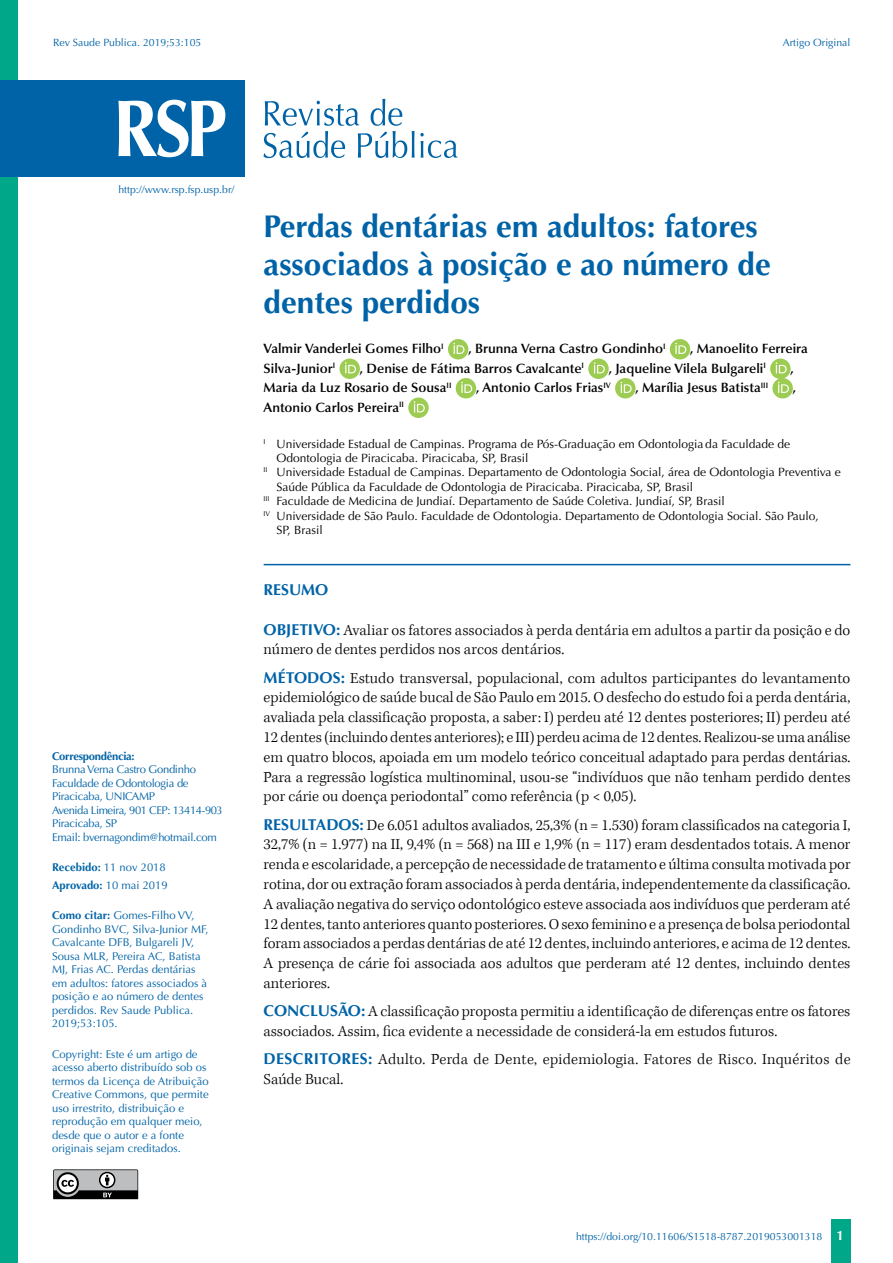
<style>
.page{position:relative;width:893px;height:1263px;background:#fff}
.page>*{position:absolute;margin:0;border:0;box-sizing:border-box;transform-origin:0 0}
.t1{font:700 31.5px/37.8px "Optima LT Std";color:#0063a7}
.t2{font:300 15.75px/19.8px "Kepler Std";color:#000}
.t3{font:700 15.75px "Optima LT Std";color:#0063a7}
.t4{font:600 13.5px "Optima LT Std";color:#000}
.t5{font:12px "Optima LT Std";color:#000}
.t6{font:11.25px/13.5px "Optima LT Std";color:#0063a7}
.t7{font:11.25px/13.5px "Optima LT Std";letter-spacing:-.025em;color:#0063a7}
.t8{font:700 11.25px/17.7px "Optima LT Std";color:#0063a7}
.t9{font:700 11.25px "Optima LT Std";letter-spacing:-.025em;color:#0063a7}
.t10{font:10.5px "Optima LT Std";color:#0063a7}
.s1{font-weight:400}
.s2{font-weight:700}
.s3{font-family:"Optima LT Std";font-weight:700;color:#0063a7}
.s4{font-weight:700;font-size:13.5px;color:#fff}
</style>
<div class="page">
<div style="left:831px;top:1220px;width:20px;height:43px;background:#00a788"></div>
<svg style="left:53px;top:1169px;width:85px;height:30px;background:#7e7f80"></svg>
<div style="left:0;top:0;width:18px;height:1263px;background:#00a788"></div>
<hr style="left:264px;top:564px;width:586px;height:1px;background:#0063a7">
<div style="left:448px;top:339px;width:20px;height:20px;background:#9ccc51;border-radius:50%"></div>
<svg style="left:453px;top:343px;width:11px;height:11px"></svg>
<div style="left:670px;top:339px;width:20px;height:20px;background:#9ccc51;border-radius:50%"></div>
<svg style="left:675px;top:343px;width:11px;height:11px"></svg>
<div style="left:339px;top:359px;width:21px;height:20px;background:#9ccc51;border-radius:50%"></div>
<svg style="left:345px;top:362px;width:11px;height:11px"></svg>
<div style="left:588px;top:359px;width:21px;height:20px;background:#9ccc51;border-radius:50%"></div>
<svg style="left:594px;top:362px;width:11px;height:11px"></svg>
<div style="left:770px;top:359px;width:21px;height:20px;background:#9ccc51;border-radius:50%"></div>
<svg style="left:776px;top:362px;width:11px;height:11px"></svg>
<div style="left:456px;top:378px;width:20px;height:20px;background:#9ccc51;border-radius:50%"></div>
<svg style="left:461px;top:382px;width:11px;height:11px"></svg>
<div style="left:615px;top:378px;width:20px;height:20px;background:#9ccc51;border-radius:50%"></div>
<svg style="left:621px;top:382px;width:11px;height:11px"></svg>
<div style="left:772px;top:378px;width:21px;height:20px;background:#9ccc51;border-radius:50%"></div>
<svg style="left:778px;top:382px;width:11px;height:11px"></svg>
<div style="left:408px;top:398px;width:21px;height:20px;background:#9ccc51;border-radius:50%"></div>
<svg style="left:414px;top:401px;width:11px;height:11px"></svg>
<svg style="left:263px;top:99px;width:195px;height:59px"></svg>
<div style="left:0;top:80px;width:244px;height:96px;background:#0063a7"></div>
<svg style="left:118px;top:100px;width:107px;height:57px"></svg>
<p class="t10" style="left:53px;top:36px;width:150px">Rev Saude Publica. 2019;53:105</p>
<p class="t10" style="left:783px;top:36px;width:69px">Artigo Original</p>
<p class="t10" style="left:118px;top:183px;width:117px">http://www.rsp.fsp.usp.br/</p>
<p class="t9" style="left:52px;top:749px;width:84px">Correspondência:</p>
<p class="t7" style="left:52px;top:763px;width:172px">Brunna Verna Castro Gondinho<br>Faculdade de Odontologia de<br>Piracicaba, UNICAMP<br>Avenida Limeira, 901 CEP: 13414-903<br>Piracicaba, SP<br>Email: bvernagondim@hotmail.com</p>
<p class="t8" style="left:52px;top:859px;width:117px">Recebido: <span class="s1">11 nov 2018<br></span>Aprovado: <span class="s1">10 mai 2019</span></p>
<p class="t6" style="left:52px;top:909px;width:158px"><span class="s2">Como citar:</span> Gomes-Filho VV,<br>Gondinho BVC, Silva-Junior MF,<br>Cavalcante DFB, Bulgareli JV,<br>Sousa MLR, Pereira AC, Batista<br>MJ, Frias AC. Perdas dentárias em adultos: fatores associados à posição e ao número de dentes perdidos. Rev Saude Publica.<br>2019;53:105.</p>
<p class="t6" style="left:52px;top:1047px;width:158px">Copyright: Este é um artigo de acesso aberto distribuído sob os termos da Licença de Atribuição<br>Creative Commons, que permite uso irrestrito, distribuição e reprodução em qualquer meio, desde que o autor e a fonte originais sejam creditados.</p>
<h1 class="t1" style="left:264px;top:208px;width:509px">Perdas dentárias em adultos: fatores associados à posição e ao número de dentes perdidos</h1>
<p class="t4" style="left:264px;top:341px;width:182px">Valmir Vanderlei Gomes Filho<sup>I</sup></p>
<p class="t4" style="left:468px;top:341px;width:199px">, Brunna Verna Castro Gondinho<sup>I</sup></p>
<p class="t4" style="left:690px;top:341px;width:119px">, Manoelito Ferreira</p>
<p class="t4" style="left:264px;top:360px;width:73px">Silva-Junior<sup>I</sup></p>
<p class="t4" style="left:360px;top:360px;width:226px">, Denise de Fátima Barros Cavalcante<sup>I</sup></p>
<p class="t4" style="left:609px;top:360px;width:159px">, Jaqueline Vilela Bulgareli<sup>I</sup></p>
<p class="t4" style="left:791px;top:360px;width:5px">,</p>
<p class="t4" style="left:264px;top:380px;width:189px">Maria da Luz Rosario de Sousa<sup>II</sup></p>
<p class="t4" style="left:476px;top:380px;width:136px">, Antonio Carlos Frias<sup>IV</sup></p>
<p class="t4" style="left:635px;top:380px;width:134px">, Marília Jesus Batista<sup>III</sup></p>
<p class="t4" style="left:793px;top:380px;width:5px">,</p>
<p class="t4" style="left:264px;top:399px;width:142px">Antonio Carlos Pereira<sup>II</sup></p>
<p class="t5" style="left:264px;top:437px;width:528px"><sup>I</sup> Universidade Estadual de Campinas. Programa de Pós-Graduação em Odontologia da Faculdade de</p>
<p class="t5" style="left:276px;top:451px;width:254px">Odontologia de Piracicaba. Piracicaba, SP, Brasil</p>
<p class="t5" style="left:264px;top:465px;width:579px"><sup>II</sup> Universidade Estadual de Campinas. Departamento de Odontologia Social, área de Odontologia Preventiva e</p>
<p class="t5" style="left:276px;top:480px;width:418px">Saúde Pública da Faculdade de Odontologia de Piracicaba. Piracicaba, SP, Brasil</p>
<p class="t5" style="left:264px;top:494px;width:462px"><sup>III</sup> Faculdade de Medicina de Jundiaí. Departamento de Saúde Coletiva. Jundiaí, SP, Brasil</p>
<p class="t5" style="left:264px;top:509px;width:557px"><sup>IV</sup> Universidade de São Paulo. Faculdade de Odontologia. Departamento de Odontologia Social. São Paulo,</p>
<p class="t5" style="left:276px;top:523px;width:48px">SP, Brasil</p>
<p class="t3" style="left:264px;top:581px;width:66px">RESUMO</p>
<p class="t2" style="left:264px;top:622px;width:588px;line-height:18.9px"><span class="s3">OBJETIVO:</span> Avaliar os fatores associados à perda dentária em adultos a partir da posição e do número de dentes perdidos nos arcos dentários.</p>
<p class="t2" style="left:264px;top:668px;width:588px;text-align:justify"><span class="s3">MÉTODOS:</span> Estudo transversal, populacional, com adultos participantes do levantamento epidemiológico de saúde bucal de São Paulo em 2015. O desfecho do estudo foi a perda dentária, avaliada pela classificação proposta, a saber: I) perdeu até 12 dentes posteriores; II) perdeu até 12 dentes (incluindo dentes anteriores); e III) perdeu acima de 12 dentes. Realizou-se uma análise em quatro blocos, apoiada em um modelo teórico conceitual adaptado para perdas dentárias.<br>Para a regressão logística multinominal, usou-se “indivíduos que não tenham perdido dentes por cárie ou doença periodontal” como referência (p &lt; 0,05).</p>
<p class="t2" style="left:264px;top:815px;width:588px;text-align:justify"><span class="s3">RESULTADOS:</span> De 6.051 adultos avaliados, 25,3% (n = 1.530) foram classificados na categoria I, 32,7% (n = 1.977) na II, 9,4% (n = 568) na III e 1,9% (n = 117) eram desdentados totais. A menor renda e escolaridade, a percepção de necessidade de tratamento e última consulta motivada por rotina, dor ou extração foram associados à perda dentária, independentemente da classificação.<br>A avaliação negativa do serviço odontológico esteve associada aos indivíduos que perderam até 12 dentes, tanto anteriores quanto posteriores. O sexo feminino e a presença de bolsa periodontal foram associados a perdas dentárias de até 12 dentes, incluindo anteriores, e acima de 12 dentes.<br>A presença de cárie foi associada aos adultos que perderam até 12 dentes, incluindo dentes anteriores.</p>
<p class="t2" style="left:264px;top:1002px;width:588px"><span class="s3">CONCLUSÃO:</span> A classificação proposta permitiu a identificação de diferenças entre os fatores associados. Assim, fica evidente a necessidade de considerá-la em estudos futuros.</p>
<p class="t2" style="left:264px;top:1050px;width:588px"><span class="s3">DESCRITORES:</span> Adulto. Perda de Dente, epidemiologia. Fatores de Risco. Inquéritos de<br>Saúde Bucal.</p>
<p class="t10" style="left:576px;top:1230px;width:269px">https://doi.org/10.11606/S1518-8787.2019053001318 <span class="s4">1</span></p>
</div>
